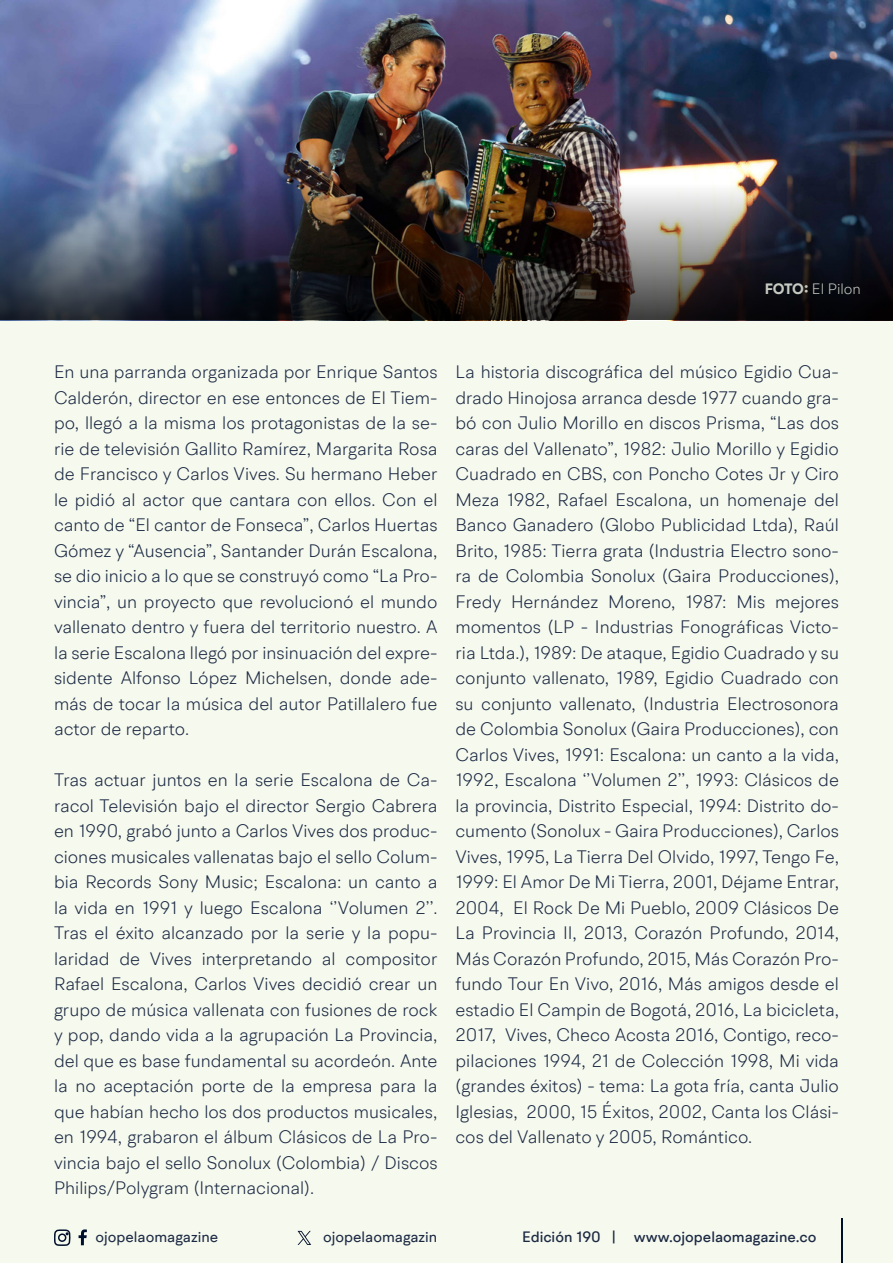
<style>
.page{position:relative;width:893px;height:1263px;background:#f6f9ee}
.page>*{position:absolute;margin:0;border:0;box-sizing:border-box;transform-origin:0 0}
.t1{font:300 18px/25.5px "BR Hendrix";color:#1b2943;text-align:justify}
.t2{font:500 15px "BR Hendrix";color:#1b2943}
.t3{font:15px "BR Hendrix";color:#1b2943}
.t4{font:300 15px "BR Hendrix";color:#f5faed}
.s1{font-weight:700}
</style>
<div class="page">
<svg style="left:79px;top:1229px;width:8px;height:16px"></svg>
<svg style="left:54px;top:1229px;width:17px;height:17px"></svg>
<hr style="left:841px;top:1219px;width:1px;height:44px;background:#000f2b">
<svg style="left:298px;top:1231px;width:13px;height:14px"></svg>
<img style="left:0;top:0;width:893px;height:184px">
<img style="left:0;top:184px;width:893px;height:136px">
<p class="t4" style="left:764px;top:280px;width:98px"><span class="s1">FOTO:</span> El Pilon</p>
<p class="t1" style="left:54px;top:359px;width:385px">En una parranda organizada por Enrique Santos Calderón, director en ese entonces de El Tiem&shy;po, llegó a la misma los protagonistas de la se&shy;rie de televisión Gallito Ramírez, Margarita Rosa de Francisco y Carlos Vives. Su hermano Heber le pidió al actor que cantara con ellos. Con el canto de “El cantor de Fonseca”, Carlos Huertas Gómez y “Ausencia”, Santander Durán Escalona, se dio inicio a lo que se construyó como “La Pro&shy;vincia”, un proyecto que revolucionó el mundo vallenato dentro y fuera del territorio nuestro. A la serie Escalona llegó por insinuación del expre&shy;sidente Alfonso López Michelsen, donde ade&shy;más de tocar la música del autor Patillalero fue actor de reparto.</p>
<p class="t1" style="left:54px;top:767px;width:385px">Tras actuar juntos en la serie Escalona de Ca&shy;racol Televisión bajo el director Sergio Cabrera en 1990, grabó junto a Carlos Vives dos produc&shy;ciones musicales vallenatas bajo el sello Colum&shy;bia Records Sony Music; Escalona: un canto a la vida en 1991 y luego Escalona ‘’Volumen 2’’.<br>Tras el éxito alcanzado por la serie y la popu&shy;laridad de Vives interpretando al compositor Rafael Escalona, Carlos Vives decidió crear un grupo de música vallenata con fusiones de rock y pop, dando vida a la agrupación La Provincia, del que es base fundamental su acordeón. Ante la no aceptación porte de la empresa para la que habían hecho los dos productos musicales, en 1994, grabaron el álbum Clásicos de La Pro&shy;vincia bajo el sello Sonolux (Colombia) / Discos Philips/Polygram (Internacional).</p>
<p class="t1" style="left:455px;top:359px;width:385px">La historia discográfica del músico Egidio Cua&shy;drado Hinojosa arranca desde 1977 cuando gra&shy;bó con Julio Morillo en discos Prisma, “Las dos caras del Vallenato”, 1982: Julio Morillo y Egidio Cuadrado en CBS, con Poncho Cotes Jr y Ciro Meza 1982, Rafael Escalona, un homenaje del Banco Ganadero (Globo Publicidad Ltda), Raúl Brito, 1985: Tierra grata (Industria Electro sono&shy;ra de Colombia Sonolux (Gaira Producciones), Fredy Hernández Moreno, 1987: Mis mejores momentos (LP - Industrias Fonográficas Victo&shy;ria Ltda.), 1989: De ataque, Egidio Cuadrado y su conjunto vallenato, 1989, Egidio Cuadrado con su conjunto vallenato, (Industria Electrosonora de Colombia Sonolux (Gaira Producciones), con Carlos Vives, 1991: Escalona: un canto a la vida, 1992, Escalona ‘’Volumen 2’’, 1993: Clásicos de la provincia, Distrito Especial, 1994: Distrito do&shy;cumento (Sonolux - Gaira Producciones), Carlos Vives, 1995, La Tierra Del Olvido, 1997, Tengo Fe, 1999: El Amor De Mi Tierra, 2001, Déjame Entrar, 2004, El Rock De Mi Pueblo, 2009 Clásicos De La Provincia II, 2013, Corazón Profundo, 2014, Más Corazón Profundo, 2015, Más Corazón Pro&shy;fundo Tour En Vivo, 2016, Más amigos desde el estadio El Campin de Bogotá, 2016, La bicicleta, 2017, Vives, Checo Acosta 2016, Contigo, reco&shy;pilaciones 1994, 21 de Colección 1998, Mi vida (grandes éxitos) - tema: La gota fría, canta Julio Iglesias, 2000, 15 Éxitos, 2002, Canta los Clási&shy;cos del Vallenato y 2005, Romántico.</p>
<p class="t3" style="left:96px;top:1227px;width:124px">ojopelaomagazine</p>
<p class="t3" style="left:323px;top:1227px;width:116px">ojopelaomagazin</p>
<p class="t2" style="left:522px;top:1227px;width:296px">Edición 190 | www.ojopelaomagazine.co</p>
</div>
